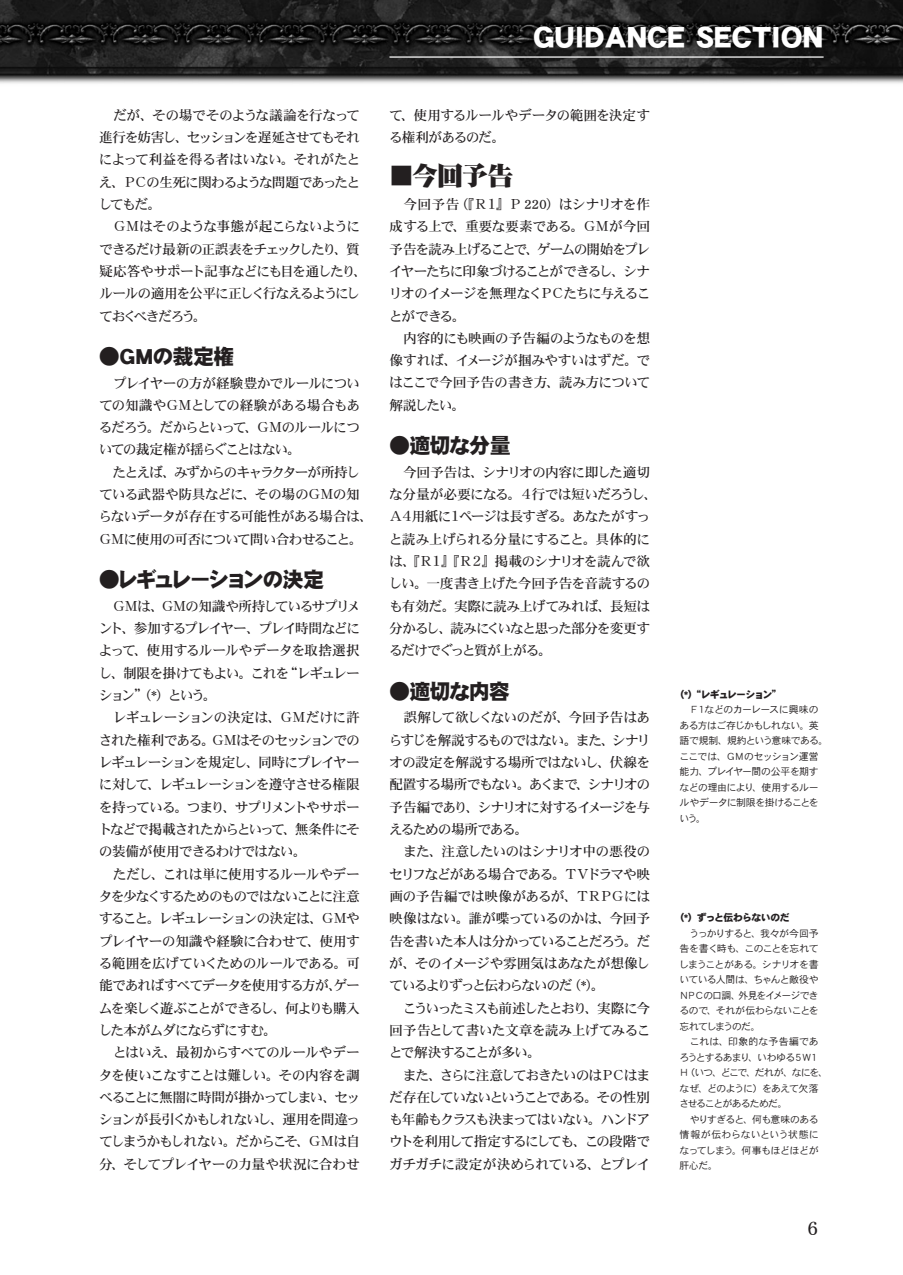
<style>
.page{position:relative;width:903px;height:1275px;background:#fff}
.page>*{position:absolute;margin:0;border:0;box-sizing:border-box;transform-origin:0 0}
.t1{font:32.2px "DF Gothic Std W10";letter-spacing:-.01em;color:#fff}
.t2{font:26.07px "DF Mincho Std W14";color:#231f20}
.t3{font:21px "DF Gothic Std W10";letter-spacing:-.06em;color:#231f20}
.t4{font:21px "DF Gothic Std W10";letter-spacing:-.125em;color:#231f20}
.t5{font:19.78px "DFHS Mincho Std W5";color:#231f20}
.t6{font:13.65px/22.4px "DFHS Mincho Std W5";letter-spacing:-.065em;color:#231f20}
.t7{font:9.97px/15.6px "DFHS Gothic Std W3";letter-spacing:-.065em;color:#231f20}
.t8{font:9.97px "DFHS Gothic Std W9";letter-spacing:-.065em;color:#231f20}
.t9{font:9.97px "DFHS Gothic Std W9";letter-spacing:-.12em;color:#231f20}
</style>
<div class="page">
<img style="left:0;top:0;width:903px;height:84px">
<hr style="left:389px;top:56px;width:434px;height:2px;background:#fff">
<p class="t6" style="left:99px;top:103px;width:270px">　だが、その場でそのような議論を行なって進行を妨害し、セッションを遅延させてもそれによって利益を得る者はいない。それがたとえ、ＰＣの生死に関わるような問題であったとしてもだ。<br>　ＧＭはそのような事態が起こらないようにできるだけ最新の正誤表をチェックしたり、質疑応答やサポート記事などにも目を通したり、ルールの適用を公平に正しく行なえるようにしておくべきだろう。</p>
<h3 class="t3" style="left:99px;top:345px;width:137px">●ＧＭの裁定権</h3>
<p class="t6" style="left:99px;top:371px;width:276px">　プレイヤーの方が経験豊かでルールについての知識やＧＭとしての経験がある場合もあるだろう。だからといって、ＧＭのルールについての裁定権が揺らぐことはない。<br>　たとえば、みずからのキャラクターが所持している武器や防具などに、その場のＧＭの知らないデータが存在する可能性がある場合は、<br>ＧＭに使用の可否について問い合わせること。</p>
<h3 class="t4" style="left:99px;top:568px;width:227px">●レギュレーションの決定</h3>
<p class="t6" style="left:98px;top:594px;width:263px">　ＧＭは、ＧＭの知識や所持しているサプリメント、参加するプレイヤー、プレイ時間などによって、使用するルールやデータを取捨選択し、制限を掛けてもよい。これを“レギュレーション”（*）という。<br>　レギュレーションの決定は、ＧＭだけに許された権利である。ＧＭはそのセッションでのレギュレーションを規定し、同時にプレイヤーに対して、レギュレーションを遵守させる権限を持っている。つまり、サプリメントやサポートなどで掲載されたからといって、無条件にその装備が使用できるわけではない。<br>　ただし、これは単に使用するルールやデータを少なくするためのものではないことに注意すること。レギュレーションの決定は、ＧＭやプレイヤーの知識や経験に合わせて、使用する範囲を広げていくためのルールである。可能であればすべてデータを使用する方が、ゲームを楽しく遊ぶことができるし、何よりも購入した本がムダにならずにすむ。<br>　とはいえ、最初からすべてのルールやデータを使いこなすことは難しい。その内容を調べることに無闇に時間が掛かってしまい、セッションが長引くかもしれないし、運用を間違ってしまうかもしれない。だからこそ、ＧＭは自分、そしてプレイヤーの力量や状況に合わせ</p>
<h1 class="t1" style="left:533px;top:19px;width:292px">GUIDANCE SECTION</h1>
<p class="t6" style="left:389px;top:103px;width:262px">て、使用するルールやデータの範囲を決定する権利があるのだ。</p>
<h2 class="t2" style="left:388px;top:161px;width:127px">■今回予告</h2>
<p class="t6" style="left:389px;top:193px;width:263px">　今回予告（『Ｒ１』Ｐ 220）はシナリオを作成する上で、重要な要素である。ＧＭが今回予告を読み上げることで、ゲームの開始をプレイヤーたちに印象づけることができるし、シナリオのイメージを無理なくＰＣたちに与えることができる。<br>　内容的にも映画の予告編のようなものを想像すれば、イメージが掴みやすいはずだ。ではここで今回予告の書き方、読み方について解説したい。</p>
<h3 class="t3" style="left:389px;top:435px;width:123px">●適切な分量</h3>
<p class="t6" style="left:389px;top:460px;width:270px">　今回予告は、シナリオの内容に即した適切な分量が必要になる。４行では短いだろうし、<br>Ａ４用紙に１ページは長すぎる。あなたがすっと読み上げられる分量にすること。具体的には、『Ｒ１』『Ｒ２』掲載のシナリオを読んで欲しい。一度書き上げた今回予告を音読するのも有効だ。実際に読み上げてみれば、長短は分かるし、読みにくいなと思った部分を変更するだけでぐっと質が上がる。</p>
<h3 class="t3" style="left:389px;top:680px;width:122px">●適切な内容</h3>
<p class="t6" style="left:389px;top:706px;width:263px">　誤解して欲しくないのだが、今回予告はあらすじを解説するものではない。また、シナリオの設定を解説する場所ではないし、伏線を配置する場所でもない。あくまで、シナリオの予告編であり、シナリオに対するイメージを与えるための場所である。<br>　また、注意したいのはシナリオ中の悪役のセリフなどがある場合である。ＴＶドラマや映画の予告編では映像があるが、ＴＲＰＧには映像はない。誰が喋っているのかは、今回予告を書いた本人は分かっていることだろう。だが、そのイメージや雰囲気はあなたが想像しているよりずっと伝わらないのだ（*）。<br>　こういったミスも前述したとおり、実際に今回予告として書いた文章を読み上げてみることで解決することが多い。<br>　また、さらに注意しておきたいのはＰＣはまだ存在していないということである。その性別も年齢もクラスも決まってはいない。ハンドアウトを利用して指定するにしても、この段階でガチガチに設定が決められている、とプレイ</p>
<p class="t9" style="left:674px;top:689px;width:109px">（*）“レギュレーション”</p>
<p class="t7" style="left:679px;top:702px;width:151px">　Ｆ１などのカーレースに興味のある方はご存じかもしれない。英語で規制、規約という意味である。ここでは、ＧＭのセッション運営能力、プレイヤー間の公平を期すなどの理由により、使用するルールやデータに制限を掛けることをいう。</p>
<p class="t8" style="left:674px;top:912px;width:117px">（*）ずっと伝わらないのだ</p>
<p class="t7" style="left:679px;top:925px;width:151px">　うっかりすると、我々が今回予告を書く時も、このことを忘れてしまうことがある。シナリオを書いている人間は、ちゃんと敵役や<br>ＮＰＣの口調、外見をイメージできるので、それが伝わらないことを忘れてしまうのだ。<br>　これは、印象的な予告編であろうとするあまり、いわゆる５Ｗ１<br>Ｈ（いつ、どこで、だれが、なにを、なぜ、どのように）をあえて欠落させることがあるためだ。<br>　やりすぎると、何も意味のある情報が伝わらないという状態になってしまう。何事もほどほどが肝心だ。</p>
<h3 class="t5" style="left:807px;top:1217px;width:13px">6</h3>
</div>
